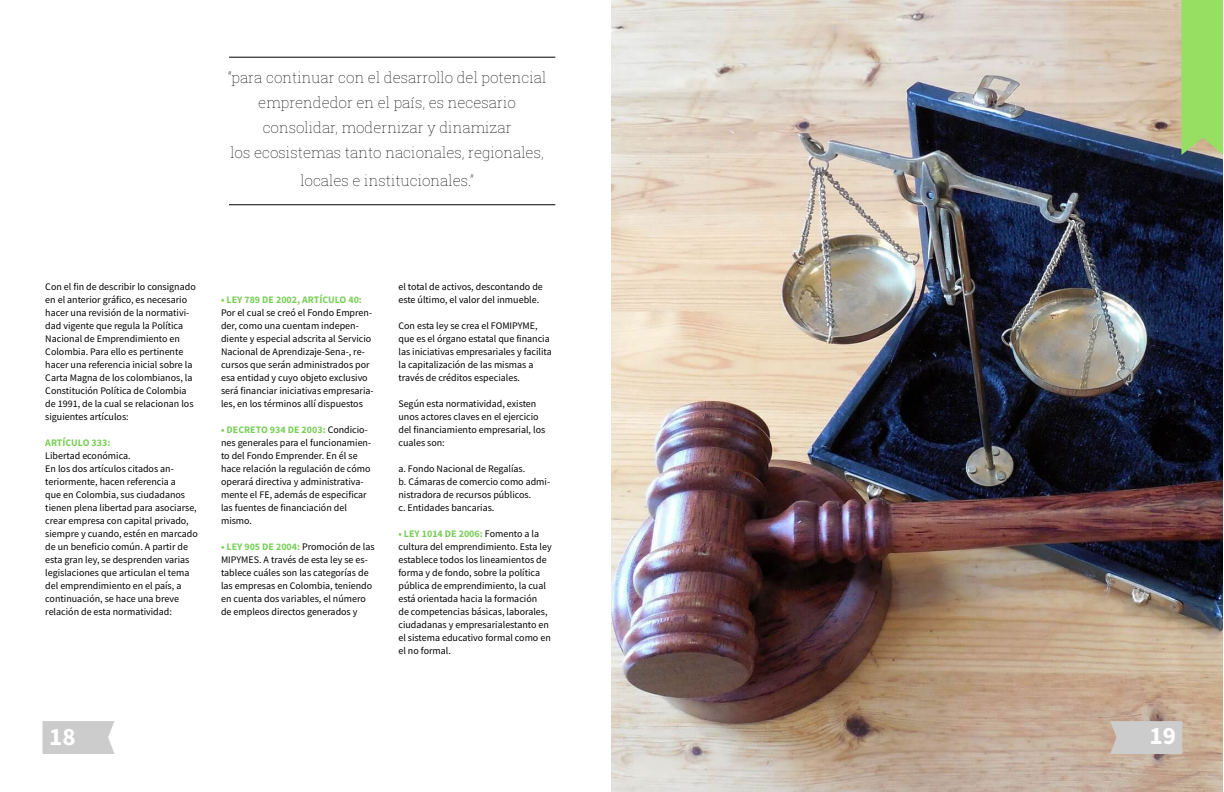
<style>
.page{position:relative;width:1224px;height:792px;background:#fff}
.page>*{position:absolute;margin:0;border:0;box-sizing:border-box;transform-origin:0 0}
.t1{font:700 25px "Source Sans Pro";color:#fff}
.t2{font:100 15px/25px "Roboto Slab";color:#000;text-align:center}
.t3{font:10px/13px "Source Sans Pro";color:#000}
.t4{font:700 10px "Source Sans Pro";color:#7bce5a}
.s1{font-weight:700;color:#7bce5a}
</style>
<div class="page">
<img style="left:612px;top:0;width:611px;height:792px">
<hr style="left:229px;top:57px;width:326px;height:1px;background:#000">
<hr style="left:229px;top:204px;width:326px;height:1px;background:#000">
<svg style="left:1181px;top:0;width:42px;height:155px"></svg>
<div style="left:1110px;top:721px;width:72px;height:33px;background:#cdcccc"></div>
<div style="left:43px;top:721px;width:72px;height:33px;background:#cdcccc"></div>
<h2 class="t2" style="left:228px;top:65px;width:320px">“para continuar con el desarrollo del potencial emprendedor en el país, es necesario consolidar, modernizar y dinamizar<br>los ecosistemas tanto nacionales, regionales,</h2>
<h2 class="t2" style="left:300px;top:168px;width:175px">locales e institucionales.”</h2>
<p class="t3" style="left:45px;top:280px;width:152px">Con el fin de describir lo consignado en el anterior gráfico, es necesario hacer una revisión de la normativi&shy;dad vigente que regula la Política Nacional de Emprendimiento en Colombia. Para ello es pertinente hacer una referencia inicial sobre la Carta Magna de los colombianos, la Constitución Política de Colombia de 1991, de la cual se relacionan los siguientes artículos:</p>
<p class="t4" style="left:45px;top:435px;width:67px">ARTÍCULO 333:</p>
<p class="t3" style="left:45px;top:449px;width:154px">Libertad económica.<br>En los dos artículos citados an&shy;teriormente, hacen referencia a<br>que en Colombia, sus ciudadanos tienen plena libertad para asociarse, crear empresa con capital privado, siempre y cuando, estén en marcado de un beneficio común. A partir de esta gran ley, se desprenden varias legislaciones que articulan el tema del emprendimiento en el país, a continuación, se hace una breve relación de esta normatividad:</p>
<p class="t4" style="left:221px;top:292px;width:142px">• LEY 789 DE 2002, ARTÍCULO 40:</p>
<p class="t3" style="left:221px;top:306px;width:154px">Por el cual se creó el Fondo Empren&shy;der, como una cuentam indepen&shy;diente y especial adscrita al Servicio Nacional de Aprendizaje-Sena-, re&shy;cursos que serán administrados por esa entidad y cuyo objeto exclusivo será financiar iniciativas empresaria&shy;les, en los términos allí dispuestos</p>
<p class="t3" style="left:221px;top:423px;width:152px"><span class="s1">• DECRETO 934 DE 2003:</span> Condicio&shy;nes generales para el funcionamien&shy;to del Fondo Emprender. En él se hace relación la regulación de cómo operará directiva y administrativa&shy;mente el FE, además de especificar las fuentes de financiación del mismo.</p>
<p class="t3" style="left:221px;top:540px;width:155px"><span class="s1">• LEY 905 DE 2004:</span> Promoción de las MIPYMES. A través de esta ley se es&shy;tablece cuáles son las categorías de las empresas en Colombia, teniendo en cuenta dos variables, el número de empleos directos generados y</p>
<p class="t3" style="left:398px;top:280px;width:146px">el total de activos, descontando de este último, el valor del inmueble.</p>
<p class="t3" style="left:398px;top:319px;width:155px">Con esta ley se crea el FOMIPYME, que es el órgano estatal que financia las iniciativas empresariales y facilita la capitalización de las mismas a través de créditos especiales.</p>
<p class="t3" style="left:398px;top:397px;width:148px">Según esta normatividad, existen unos actores claves en el ejercicio del financiamiento empresarial, los cuales son:</p>
<p class="t3" style="left:398px;top:462px;width:153px">a. Fondo Nacional de Regalías.<br>b. Cámaras de comercio como admi&shy;nistradora de recursos públicos.<br>c. Entidades bancarias.</p>
<p class="t3" style="left:398px;top:527px;width:155px"><span class="s1">• LEY 1014 DE 2006:</span> Fomento a la cultura del emprendimiento. Esta ley establece todos los lineamientos de forma y de fondo, sobre la política pública de emprendimiento, la cual está orientada hacia la formación<br>de competencias básicas, laborales, ciudadanas y empresarialestanto en el sistema educativo formal como en el no formal.</p>
<h1 class="t1" style="left:49px;top:720px;width:28px">18</h1>
<h1 class="t1" style="left:1150px;top:719px;width:28px">19</h1>
</div>
